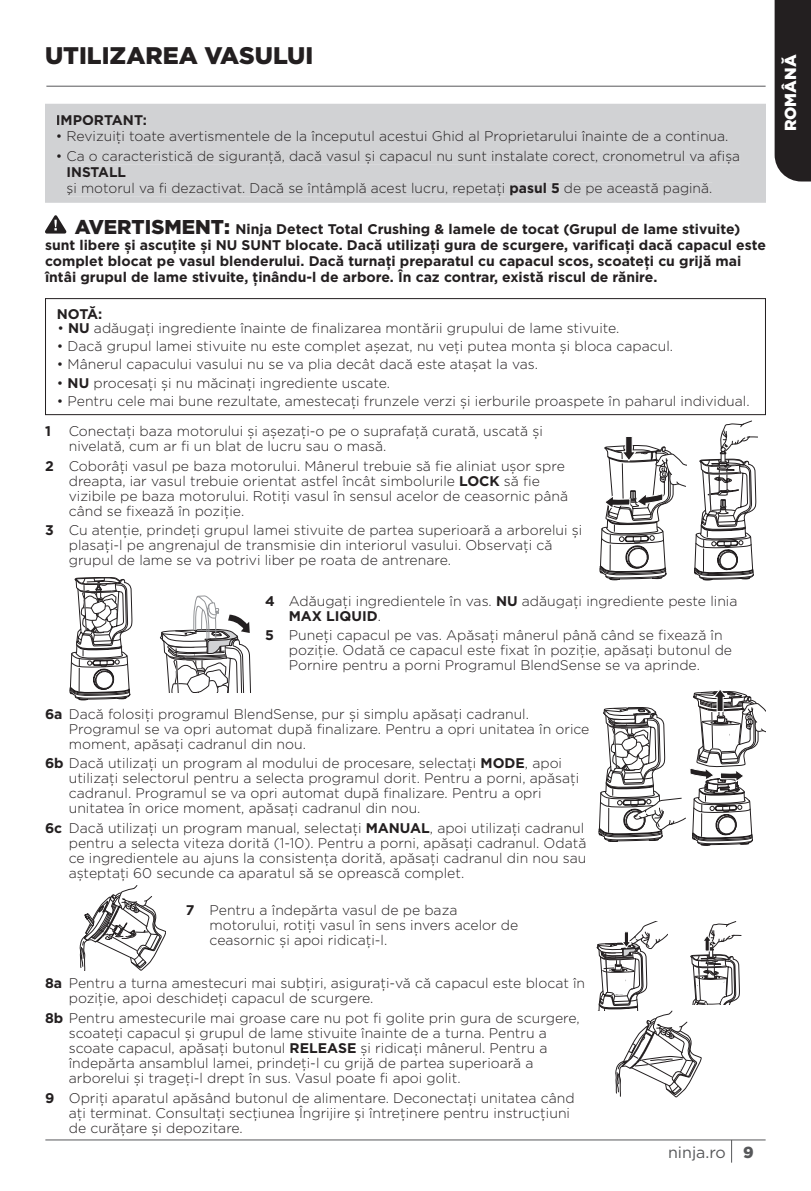
<style>
.page{position:relative;width:811px;height:1191px;background:#fff}
.page>*{position:absolute;margin:0;border:0;box-sizing:border-box;transform-origin:0 0}
.t1{font:900 24px "Gotham";color:#231f20}
.t2{font:16px "Gotham";color:#57585a}
.t3{font:900 16px "Gotham";color:#fff}
.t4{font:300 14px/15px "Gotham";color:#231f20}
.t5{font:700 14px/16px "Gotham";color:#231f20}
.s1{font-weight:700}
.s2{font-weight:900;font-size:20px}
.s3{font-weight:900}
</style>
<div class="page">
<hr style="left:46px;top:86px;width:719px;height:1px;background:#57585a">
<hr style="left:45px;top:1139px;width:720px;height:1px;background:#57585a">
<svg style="left:731px;top:1140px;width:1px;height:22px"></svg>
<div style="left:774px;top:0;width:37px;height:181px;background:#231f20"></div>
<svg style="left:694px;top:420px;width:64px;height:160px"></svg>
<div style="left:45px;top:104px;width:721px;height:99px;background:#d1d2d4"></div>
<div style="left:57px;top:115px;width:89px;height:10px;background:#d1d2d4"></div>
<div style="left:57px;top:130px;width:671px;height:14px;background:#d1d2d4"></div>
<div style="left:57px;top:154px;width:10px;height:7px;background:#d1d2d4"></div>
<div style="left:68px;top:151px;width:480px;height:13px;background:#d1d2d4"></div>
<div style="left:553px;top:151px;width:187px;height:13px;background:#d1d2d4"></div>
<div style="left:68px;top:167px;width:58px;height:10px;background:#d1d2d4"></div>
<div style="left:67px;top:183px;width:438px;height:13px;background:#d1d2d4"></div>
<div style="left:510px;top:183px;width:49px;height:12px;background:#d1d2d4"></div>
<div style="left:560px;top:183px;width:152px;height:12px;background:#d1d2d4"></div>
<svg style="left:160px;top:595px;width:91px;height:98px"></svg>
<svg style="left:70px;top:577px;width:62px;height:123px"></svg>
<svg style="left:600px;top:437px;width:86px;height:143px"></svg>
<svg style="left:596px;top:921px;width:145px;height:176px"></svg>
<svg style="left:599px;top:690px;width:167px;height:155px"></svg>
<svg style="left:80px;top:885px;width:86px;height:86px"></svg>
<svg style="left:45px;top:215px;width:22px;height:18px"></svg>
<div style="left:45px;top:298px;width:721px;height:117px;border:1px solid #231f20"></div>
<h1 class="t1" style="left:45px;top:39px;width:270px">UTILIZAREA VASULUI</h1>
<p class="t5" style="left:56px;top:112px;width:93px">IMPORTANT:</p>
<p class="t4" style="left:56px;top:128px;width:674px">• Revizuiţi toate avertismentele de la începutul acestui Ghid al Proprietarului înainte de a continua.</p>
<p class="t4" style="left:56px;top:148px;width:685px">• Ca o caracteristică de siguranţă, dacă vasul și capacul nu sunt instalate corect, cronometrul va afișa</p>
<p class="t4" style="left:67px;top:164px;width:647px;line-height:16px"><span class="s1">INSTALL<br></span>şi motorul va fi dezactivat. Dacă se întâmplă acest lucru, repetaţi <span class="s1">pasul 5</span> de pe această pagină.</p>
<p class="t5" style="left:45px;top:220px;width:722px;text-indent:30px"><span class="s2">AVERTISMENT:</span> Ninja Detect Total Crushing &amp; lamele de tocat (Grupul de lame stivuite) sunt libere și ascuţite și NU SUNT blocate. Dacă utilizaţi gura de scurgere, varificaţi dacă capacul este complet blocat pe vasul blenderului. Dacă turnaţi preparatul cu capacul scos, scoateţi cu grijă mai întâi grupul de lame stivuite, ţinându-l de arbore. În caz contrar, există riscul de rănire.</p>
<p class="t5" style="left:57px;top:305px;width:47px">NOTĂ:</p>
<p class="t4" style="left:57px;top:320px;width:563px">• <span class="s1">NU</span> adăugaţi ingrediente înainte de finalizarea montării grupului de lame stivuite.</p>
<p class="t4" style="left:57px;top:338px;width:618px">• Dacă grupul lamei stivuite nu este complet așezat, nu veţi putea monta și bloca capacul.</p>
<p class="t4" style="left:57px;top:356px;width:483px">• Mânerul capacului vasului nu se va plia decât dacă este atașat la vas.</p>
<p class="t4" style="left:57px;top:375px;width:335px">• <span class="s1">NU</span> procesaţi și nu măcinaţi ingrediente uscate.</p>
<p class="t4" style="left:57px;top:393px;width:694px">• Pentru cele mai bune rezultate, amestecaţi frunzele verzi și ierburile proaspete în paharul individual.</p>
<p class="t5" style="left:45px;top:423px;width:7px">1</p>
<p class="t4" style="left:69px;top:423px;width:475px">Conectaţi baza motorului și așezaţi-o pe o suprafaţă curată, uscată și nivelată, cum ar fi un blat de lucru sau o masă.</p>
<p class="t4" style="left:69px;top:458px;width:501px;text-indent:-24px"><span class="s1">2</span> Coborâţi vasul pe baza motorului. Mânerul trebuie să fie aliniat ușor spre dreapta, iar vasul trebuie orientat astfel încât simbolurile <span class="s1">LOCK</span> să fie vizibile pe baza motorului. Rotiţi vasul în sensul acelor de ceasornic până când se fixează în poziţie.</p>
<p class="t4" style="left:69px;top:522px;width:515px;text-indent:-24px"><span class="s1">3</span> Cu atenţie, prindeţi grupul lamei stivuite de partea superioară a arborelui și plasaţi-l pe angrenajul de transmisie din interiorul vasului. Observaţi că grupul de lame se va potrivi liber pe roata de antrenare.</p>
<p class="t4" style="left:289px;top:593px;width:450px;text-indent:-24px"><span class="s1">4</span> Adăugaţi ingredientele în vas. <span class="s1">NU</span> adăugaţi ingrediente peste linia<br><span class="s1">MAX LIQUID</span>.</p>
<p class="t4" style="left:289px;top:627px;width:445px;text-indent:-24px"><span class="s1">5</span> Puneţi capacul pe vas. Apăsaţi mânerul până când se fixează în poziţie. Odată ce capacul este fixat în poziţie, apăsaţi butonul de<br>Pornire pentru a porni Programul BlendSense se va aprinde.</p>
<p class="t4" style="left:69px;top:705px;width:522px;text-indent:-24px"><span class="s1">6a</span> Dacă folosiţi programul BlendSense, pur și simplu apăsaţi cadranul.<br>Programul se va opri automat după finalizare. Pentru a opri unitatea în orice moment, apăsaţi cadranul din nou.</p>
<p class="t4" style="left:69px;top:755px;width:512px;text-indent:-24px"><span class="s1">6b</span> Dacă utilizaţi un program al modului de procesare, selectaţi <span class="s1">MODE</span>, apoi utilizaţi selectorul pentru a selecta programul dorit. Pentru a porni, apăsaţi cadranul. Programul se va opri automat după finalizare. Pentru a opri unitatea în orice moment, apăsaţi cadranul din nou.</p>
<p class="t4" style="left:69px;top:820px;width:519px;text-indent:-24px"><span class="s1">6c</span> Dacă utilizaţi un program manual, selectaţi <span class="s1">MANUAL</span>, apoi utilizaţi cadranul pentru a selecta viteza dorită (1-10). Pentru a porni, apăsaţi cadranul. Odată ce ingredientele au ajuns la consistenţa dorită, apăsaţi cadranul din nou sau așteptaţi 60 secunde ca aparatul să se oprească complet.</p>
<p class="t4" style="left:210px;top:902px;width:310px;text-indent:-24px"><span class="s1">7</span> Pentru a îndepărta vasul de pe baza motorului, rotiţi vasul în sens invers acelor de ceasornic și apoi ridicaţi-l.</p>
<p class="t4" style="left:69px;top:975px;width:518px;text-indent:-24px"><span class="s1">8a</span> Pentru a turna amestecuri mai subţiri, asiguraţi-vă că capacul este blocat în poziţie, apoi deschideţi capacul de scurgere.</p>
<p class="t4" style="left:69px;top:1010px;width:512px;text-indent:-24px"><span class="s1">8b</span> Pentru amestecurile mai groase care nu pot fi golite prin gura de scurgere, scoateţi capacul și grupul de lame stivuite înainte de a turna. Pentru a scoate capacul, apăsaţi butonul <span class="s1">RELEASE</span> și ridicaţi mânerul. Pentru a îndepărta ansamblul lamei, prindeţi-l cu grijă de partea superioară a arborelui și trageţi-l drept în sus. Vasul poate fi apoi golit.</p>
<p class="t4" style="left:69px;top:1090px;width:507px;text-indent:-24px"><span class="s1">9</span> Opriţi aparatul apăsând butonul de alimentare. Deconectaţi unitatea când aţi terminat. Consultaţi secţiunea Îngrijire și întreţinere pentru instrucţiuni de curăţare și depozitare.</p>
<p class="t2" style="left:668px;top:1141px;width:87px">ninja.ro <span class="s3">9</span></p>
<p class="t3" style="left:779px;top:131px;width:78px;rotate:-90deg">ROMÂNĂ</p>
</div>
